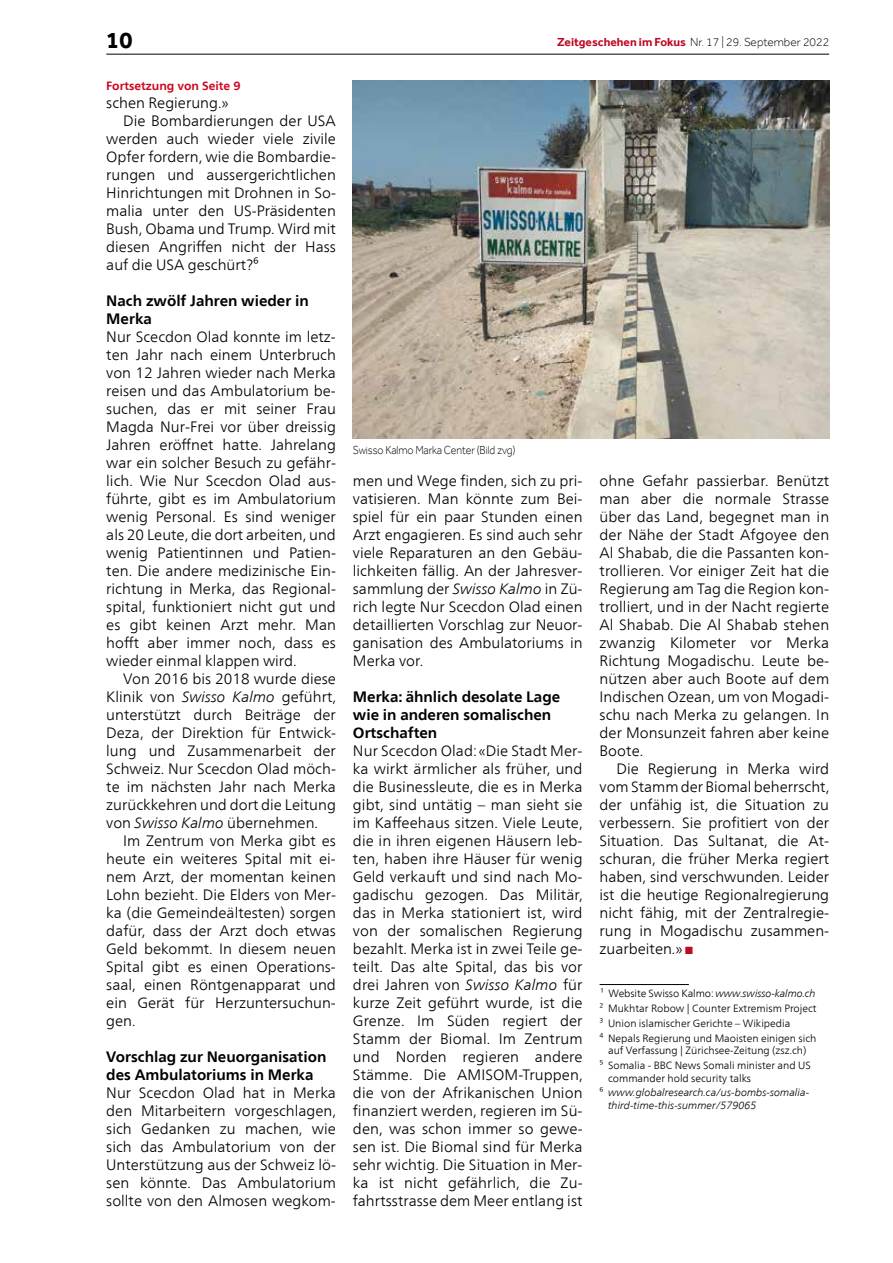
<style>
.page{position:relative;width:893px;height:1263px;background:#fff}
.page>*{position:absolute;margin:0;border:0;box-sizing:border-box;transform-origin:0 0}
.t1{font:700 24px "Effra";color:#000}
.t2{font:300 15px/18px "Frutiger Neue LT Com";color:#000;text-align:justify}
.t3{font:700 15px/18px "Frutiger Neue LT Com";color:#000}
.t4{font:300 12px "Effra";letter-spacing:-.01em;color:#000}
.t5{font:300 12px "Effra";letter-spacing:-.01em;color:#000;scale:.9 1}
.t6{font:700 12px "Frutiger Neue LT Com";color:#cd071e}
.t7{font:300 10.5px/14.7px "Frutiger Neue LT Com";color:#000}
.t8{font:italic 300 10.5px/14.7px "Frutiger Neue LT Com";color:#000}
.s1{font-weight:700;color:#bd0a26}
.s2{font-style:italic}
.s3{color:#bd0a26}
.s4{font-style:normal}
</style>
<div class="page">
<hr style="left:106px;top:54px;width:723px;height:1px;background:#000">
<hr style="left:600px;top:984px;width:89px;height:1px;background:#000">
<img style="left:353px;top:81px;width:476px;height:357px">
<h1 class="t1" style="left:106px;top:26px;width:28px">10</h1>
<p class="t4" style="left:557px;top:35px;width:274px"><span class="s1">Zeitgeschehen im Fokus</span> Nr. 17 | 29. September 2022</p>
<p class="t6" style="left:106px;top:78px;width:136px">Fortsetzung von Seite 9</p>
<p class="t2" style="left:106px;top:94px;width:124px">schen Regierung.»</p>
<p class="t2" style="left:123px;top:112px;width:214px">Die Bombardierungen der USA</p>
<p class="t2" style="left:106px;top:130px;width:231px">werden auch wieder viele zivile</p>
<p class="t2" style="left:106px;top:148px;width:231px">Opfer fordern, wie die Bombardie-</p>
<p class="t2" style="left:106px;top:166px;width:231px">rungen und aussergerichtlichen</p>
<p class="t2" style="left:106px;top:184px;width:231px">Hinrichtungen mit Drohnen in So-</p>
<p class="t2" style="left:106px;top:202px;width:231px">malia unter den US-Präsidenten</p>
<p class="t2" style="left:106px;top:220px;width:231px">Bush, Obama und Trump. Wird mit</p>
<p class="t2" style="left:106px;top:238px;width:231px">diesen Angriffen nicht der Hass</p>
<p class="t2" style="left:106px;top:256px;width:154px">auf die USA geschürt?⁶</p>
<p class="t3" style="left:106px;top:292px;width:204px">Nach zwölf Jahren wieder in<br>Merka</p>
<p class="t2" style="left:106px;top:328px;width:231px">Nur Scecdon Olad konnte im letz&shy;ten Jahr nach einem Unterbruch von 12 Jahren wieder nach Merka reisen und das Ambulatorium be&shy;suchen, das er mit seiner Frau Magda Nur-Frei vor über dreissig Jahren eröffnet hatte. Jahrelang war ein solcher Besuch zu gefähr&shy;lich. Wie Nur Scecdon Olad aus&shy;führte, gibt es im Ambulatorium wenig Personal. Es sind weniger als 20 Leute, die dort arbeiten, und wenig Patientinnen und Patien&shy;ten. Die andere medizinische Ein&shy;richtung in Merka, das Regional&shy;spital, funktioniert nicht gut und es gibt keinen Arzt mehr. Man hofft aber immer noch, dass es wieder einmal klappen wird.</p>
<p class="t2" style="left:106px;top:670px;width:231px;text-indent:17px">Von 2016 bis 2018 wurde diese Klinik von <span class="s2">Swisso Kalmo</span> geführt, unterstützt durch Beiträge der Deza, der Direktion für Entwick&shy;lung und Zusammenarbeit der Schweiz. Nur Scecdon Olad möch&shy;te im nächsten Jahr nach Merka zurückkehren und dort die Leitung von <span class="s2">Swisso Kalmo</span> übernehmen.</p>
<p class="t2" style="left:106px;top:832px;width:231px;text-indent:17px">Im Zentrum von Merka gibt es heute ein weiteres Spital mit ei&shy;nem Arzt, der momentan keinen Lohn bezieht. Die Elders von Mer&shy;ka (die Gemeindeältesten) sorgen dafür, dass der Arzt doch etwas Geld bekommt. In diesem neuen Spital gibt es einen Operations&shy;saal, einen Röntgenapparat und ein Gerät für Herzuntersuchun&shy;gen.</p>
<p class="t3" style="left:106px;top:1048px;width:222px">Vorschlag zur Neuorganisation des Ambulatoriums in Merka</p>
<p class="t2" style="left:106px;top:1084px;width:231px">Nur Scecdon Olad hat in Merka den Mitarbeitern vorgeschlagen, sich Gedanken zu machen, wie sich das Ambulatorium von der Unterstützung aus der Schweiz lö&shy;sen könnte. Das Ambulatorium sollte von den Almosen wegkom-</p>
<p class="t5" style="left:353px;top:443px;width:182px">Swisso Kalmo Marka Center (Bild zvg)</p>
<p class="t2" style="left:353px;top:472px;width:231px">men und Wege finden, sich zu pri&shy;vatisieren. Man könnte zum Bei&shy;spiel für ein paar Stunden einen Arzt engagieren. Es sind auch sehr viele Reparaturen an den Gebäu&shy;lichkeiten fällig. An der Jahresver&shy;sammlung der <span class="s2">Swisso Kalmo</span> in Zü&shy;rich legte Nur Scecdon Olad einen detaillierten Vorschlag zur Neuor&shy;ganisation des Ambulatoriums in Merka vor.</p>
<p class="t3" style="left:353px;top:688px;width:209px">Merka: ähnlich desolate Lage wie in anderen somalischen<br>Ortschaften</p>
<p class="t2" style="left:353px;top:742px;width:231px">Nur Scecdon Olad: «Die Stadt Mer&shy;ka wirkt ärmlicher als früher, und die Businessleute, die es in Merka gibt, sind untätig – man sieht sie im Kaffeehaus sitzen. Viele Leute, die in ihren eigenen Häusern leb&shy;ten, haben ihre Häuser für wenig Geld verkauft und sind nach Mo&shy;gadischu gezogen. Das Militär, das in Merka stationiert ist, wird von der somalischen Regierung bezahlt. Merka ist in zwei Teile ge&shy;teilt. Das alte Spital, das bis vor drei Jahren von <span class="s2">Swisso Kalmo</span> für kurze Zeit geführt wurde, ist die Grenze. Im Süden regiert der Stamm der Biomal. Im Zentrum und Norden regieren andere Stämme. Die AMISOM-Truppen, die von der Afrikanischen Union finanziert werden, regieren im Sü&shy;den, was schon immer so gewe&shy;sen ist. Die Biomal sind für Merka sehr wichtig. Die Situation in Mer&shy;ka ist nicht gefährlich, die Zu&shy;fahrtsstrasse dem Meer entlang ist</p>
<p class="t2" style="left:600px;top:472px;width:231px">ohne Gefahr passierbar. Benützt man aber die normale Strasse über das Land, begegnet man in der Nähe der Stadt Afgoyee den Al Shabab, die die Passanten kon&shy;trollieren. Vor einiger Zeit hat die Regierung am Tag die Region kon&shy;trolliert, und in der Nacht regierte Al Shabab. Die Al Shabab stehen zwanzig Kilometer vor Merka Richtung Mogadischu. Leute be&shy;nützen aber auch Boote auf dem Indischen Ozean, um von Mogadi&shy;schu nach Merka zu gelangen. In der Monsunzeit fahren aber keine Boote.</p>
<p class="t2" style="left:600px;top:760px;width:231px;text-indent:17px">Die Regierung in Merka wird vom Stamm der Biomal beherrscht, der unfähig ist, die Situation zu verbessern. Sie profitiert von der Situation. Das Sultanat, die At&shy;schuran, die früher Merka regiert haben, sind verschwunden. Leider ist die heutige Regionalregierung nicht fähig, mit der Zentralregie&shy;rung in Mogadischu zusammen&shy;zuarbeiten.» <span class="s3">■</span></p>
<p class="t7" style="left:600px;top:986px;width:219px">¹ Website Swisso Kalmo: <span class="s2">www.swisso-kalmo.ch </span>² Mukhtar Robow | Counter Extremism Project ³ Union islamischer Gerichte – Wikipedia<br>⁴ Nepals Regierung und Maoisten einigen sich</p>
<p class="t7" style="left:600px;top:1043px;width:213px;text-align:center">auf Verfassung | Zürichsee-Zeitung (zsz.ch)<br>⁵ Somalia - BBC News Somali minister and US</p>
<p class="t8" style="left:600px;top:1070px;width:211px;text-indent:9px"><span class="s4">commander hold security talks<br>⁶</span> www.globalresearch.ca/us-bombs-somalia-</p>
<p class="t8" style="left:608px;top:1098px;width:150px">third-time-this-summer/579065</p>
</div>
